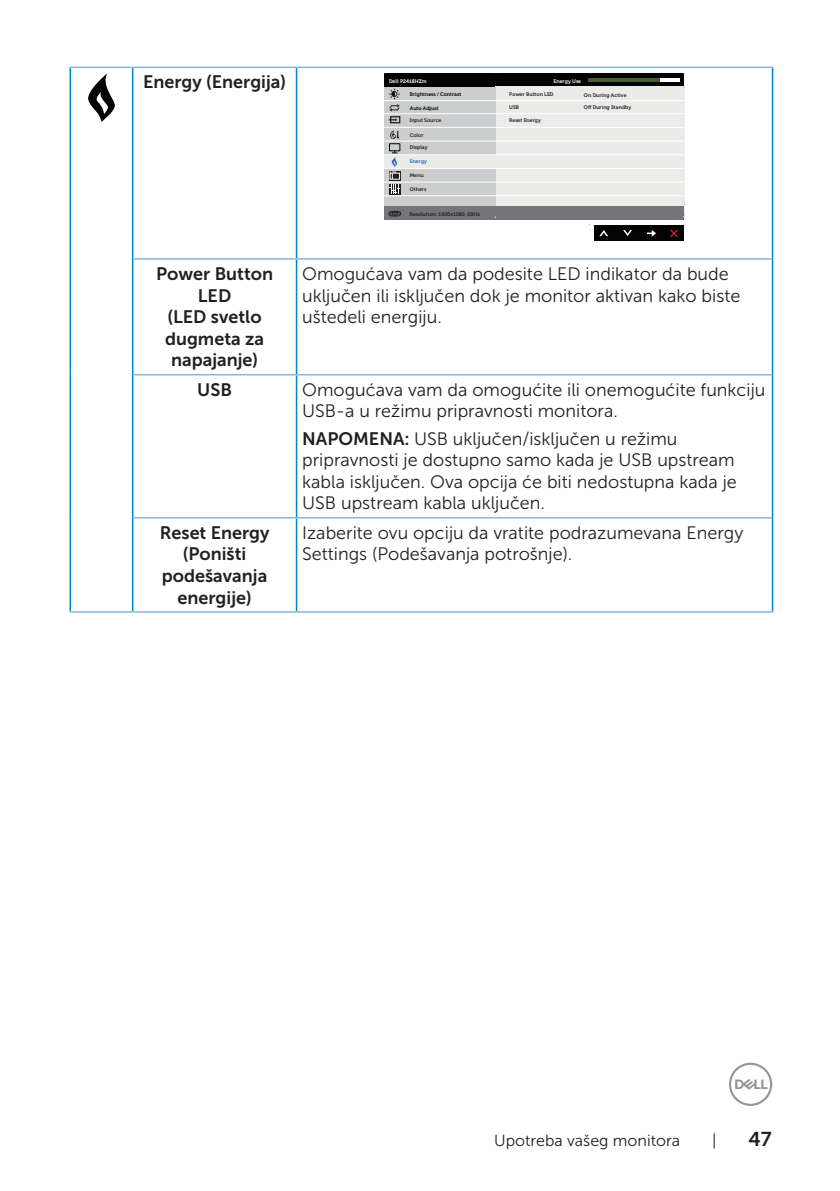
<style>
.page{position:relative;width:840px;height:1191px;background:#fff}
.page>*{position:absolute;margin:0;border:0;box-sizing:border-box;transform-origin:0 0}
.t1{font:20px "Museo Sans For Dell 700";color:#231f20}
.text_OSD_table{font:18px/21.6px "Museo Sans For Dell 300";color:#231f20}
.text_OSD_table-2{font:18px/21.6px "Museo Sans For Dell 700";color:#231f20;text-align:center}
.t2{font:16px "Museo Sans For Dell 300";color:#231f20}
.t3{font:700 5.2px "Museo For Dell";color:#231f20}
.t4{font:700 5.2px "Museo For Dell";color:#030303}
.t5{font:700 5.2px "Museo For Dell";color:#fff}
.t6{font:700 5.2px "Museo For Dell";letter-spacing:.005em;color:#226ab4}
.s1{font-family:"Museo Sans For Dell 700"}
</style>
<div class="page">
<svg style="left:729px;top:1062px;width:42px;height:44px"></svg>
<hr style="left:69px;top:68px;width:2px;height:191px;background:#0087cb">
<hr style="left:69px;top:259px;width:2px;height:116px;background:#0087cb">
<hr style="left:69px;top:375px;width:2px;height:143px;background:#0087cb">
<hr style="left:69px;top:518px;width:2px;height:93px;background:#0087cb">
<hr style="left:69px;top:67px;width:64px;height:1px;background:#84b6e2">
<hr style="left:132px;top:68px;width:1px;height:191px;background:#0087cb">
<hr style="left:133px;top:67px;width:163px;height:1px;background:#84b6e2">
<hr style="left:295px;top:68px;width:2px;height:190px;background:#0087cb">
<hr style="left:771px;top:68px;width:1px;height:191px;background:#0087cb">
<hr style="left:296px;top:67px;width:476px;height:1px;background:#84b6e2">
<hr style="left:132px;top:259px;width:1px;height:116px;background:#0087cb">
<hr style="left:133px;top:258px;width:163px;height:2px;background:#84b6e2">
<hr style="left:295px;top:260px;width:2px;height:114px;background:#0087cb">
<hr style="left:771px;top:259px;width:1px;height:116px;background:#0087cb">
<hr style="left:296px;top:258px;width:475px;height:2px;background:#84b6e2">
<hr style="left:132px;top:375px;width:1px;height:143px;background:#0087cb">
<hr style="left:133px;top:374px;width:163px;height:1px;background:#84b6e2">
<hr style="left:295px;top:375px;width:2px;height:142px;background:#0087cb">
<hr style="left:771px;top:375px;width:1px;height:143px;background:#0087cb">
<hr style="left:296px;top:374px;width:475px;height:1px;background:#84b6e2">
<hr style="left:132px;top:518px;width:1px;height:93px;background:#0087cb">
<hr style="left:133px;top:517px;width:163px;height:1px;background:#84b6e2">
<hr style="left:295px;top:518px;width:2px;height:93px;background:#0087cb">
<hr style="left:771px;top:518px;width:1px;height:93px;background:#0087cb">
<hr style="left:296px;top:517px;width:475px;height:1px;background:#84b6e2">
<hr style="left:69px;top:611px;width:64px;height:1px;background:#84b6e2">
<hr style="left:133px;top:611px;width:163px;height:1px;background:#84b6e2">
<hr style="left:296px;top:611px;width:476px;height:1px;background:#84b6e2">
<svg style="left:88px;top:73px;width:27px;height:49px"></svg>
<div style="left:384px;top:73px;width:299px;height:14px;background:#030303"></div>
<div style="left:494px;top:87px;width:190px;height:130px;background:#ebebea"></div>
<hr style="left:588px;top:79px;width:91px;height:3px;background:#fff">
<hr style="left:588px;top:79px;width:71px;height:3px;background:#465b31">
<div style="left:384px;top:87px;width:112px;height:120px;background:#cccdce"></div>
<div style="left:384px;top:155px;width:111px;height:13px;background:#ebebea"></div>
<svg style="left:389px;top:184px;width:11px;height:11px"></svg>
<svg style="left:389px;top:185px;width:10px;height:9px"></svg>
<svg style="left:389px;top:171px;width:11px;height:9px"></svg>
<div style="left:389px;top:143px;width:11px;height:8px;border:1px solid #030303"></div>
<svg style="left:390px;top:130px;width:9px;height:9px"></svg>
<svg style="left:389px;top:151px;width:8px;height:28px"></svg>
<hr style="left:384px;top:127px;width:300px;height:1px;background:#fff">
<hr style="left:384px;top:113px;width:300px;height:1px;background:#fff">
<hr style="left:384px;top:141px;width:300px;height:1px;background:#fff">
<hr style="left:384px;top:100px;width:300px;height:1px;background:#fff">
<hr style="left:384px;top:154px;width:300px;height:1px;background:#fff">
<hr style="left:384px;top:168px;width:300px;height:1px;background:#fff">
<hr style="left:384px;top:182px;width:300px;height:1px;background:#fff">
<hr style="left:384px;top:195px;width:300px;height:1px;background:#fff">
<svg style="left:389px;top:89px;width:11px;height:23px"></svg>
<div style="left:384px;top:207px;width:299px;height:13px;background:#767579"></div>
<svg style="left:388px;top:211px;width:13px;height:6px"></svg>
<div style="left:390px;top:116px;width:10px;height:7px;border:1px solid #231f20"></div>
<svg style="left:388px;top:118px;width:9px;height:3px"></svg>
<div style="left:594px;top:225px;width:89px;height:16px;background:#030303"></div>
<svg style="left:599px;top:230px;width:9px;height:6px"></svg>
<svg style="left:623px;top:230px;width:8px;height:6px"></svg>
<svg style="left:646px;top:230px;width:9px;height:7px"></svg>
<svg style="left:670px;top:224px;width:14px;height:14px"></svg>
<p class="text_OSD_table-2" style="left:143px;top:71px;width:144px">Energy (Energija)</p>
<p class="t5" style="left:389px;top:78px;width:39px">Dell P2418HZm</p>
<p class="t5" style="left:553px;top:78px;width:29px">Energy Use</p>
<p class="t4" style="left:409px;top:105px;width:30px">Auto Adjust</p>
<p class="t3" style="left:409px;top:132px;width:15px">Color</p>
<p class="t3" style="left:409px;top:145px;width:19px">Display</p>
<p class="t6" style="left:409px;top:158px;width:19px">Energy</p>
<p class="t3" style="left:409px;top:172px;width:15px">Menu</p>
<p class="t3" style="left:409px;top:186px;width:18px">Others</p>
<p class="t4" style="left:409px;top:91px;width:53px">Brightness / Contrast</p>
<p class="t3" style="left:509px;top:92px;width:46px">Power Button LED</p>
<p class="t3" style="left:583px;top:92px;width:44px">On During Active</p>
<p class="t3" style="left:509px;top:104px;width:11px">USB</p>
<p class="t3" style="left:509px;top:118px;width:33px">Reset Energy</p>
<p class="t3" style="left:583px;top:104px;width:49px">Off During Standby</p>
<p class="t3" style="left:409px;top:117px;width:33px">Input Source</p>
<p class="t3" style="left:409px;top:211px;width:72px">Resolution: 1920x1080, 60Hz</p>
<p class="text_OSD_table-2" style="left:156px;top:263px;width:118px">Power Button<br>LED<br>(LED svetlo dugmeta za napajanje)</p>
<p class="text_OSD_table" style="left:302px;top:263px;width:439px">Omogućava vam da podesite LED indikator da bude uključen ili isključen dok je monitor aktivan kako biste uštedeli energiju.</p>
<p class="text_OSD_table-2" style="left:197px;top:379px;width:36px">USB</p>
<p class="text_OSD_table" style="left:302px;top:379px;width:464px">Omogućava vam da omogućite ili onemogućite funkciju<br>USB-a u režimu pripravnosti monitora.</p>
<p class="text_OSD_table" style="left:302px;top:428px;width:436px"><span class="s1">NAPOMENA:</span> USB uključen/isključen u režimu pripravnosti je dostupno samo kada je USB upstream kabla isključen. Ova opcija će biti nedostupna kada je USB upstream kabla uključen.</p>
<p class="text_OSD_table-2" style="left:160px;top:522px;width:111px">Reset Energy (Poništi podešavanja energije)</p>
<p class="text_OSD_table" style="left:302px;top:522px;width:442px">Izaberite ovu opciju da vratite podrazumevana Energy<br>Settings (Podešavanja potrošnje).</p>
<p class="t2" style="left:494px;top:1131px;width:187px">Upotreba vašeg monitora</p>
<p class="t2" style="left:711px;top:1131px;width:6px">|</p>
<p class="t1" style="left:748px;top:1127px;width:25px">47</p>
</div>
